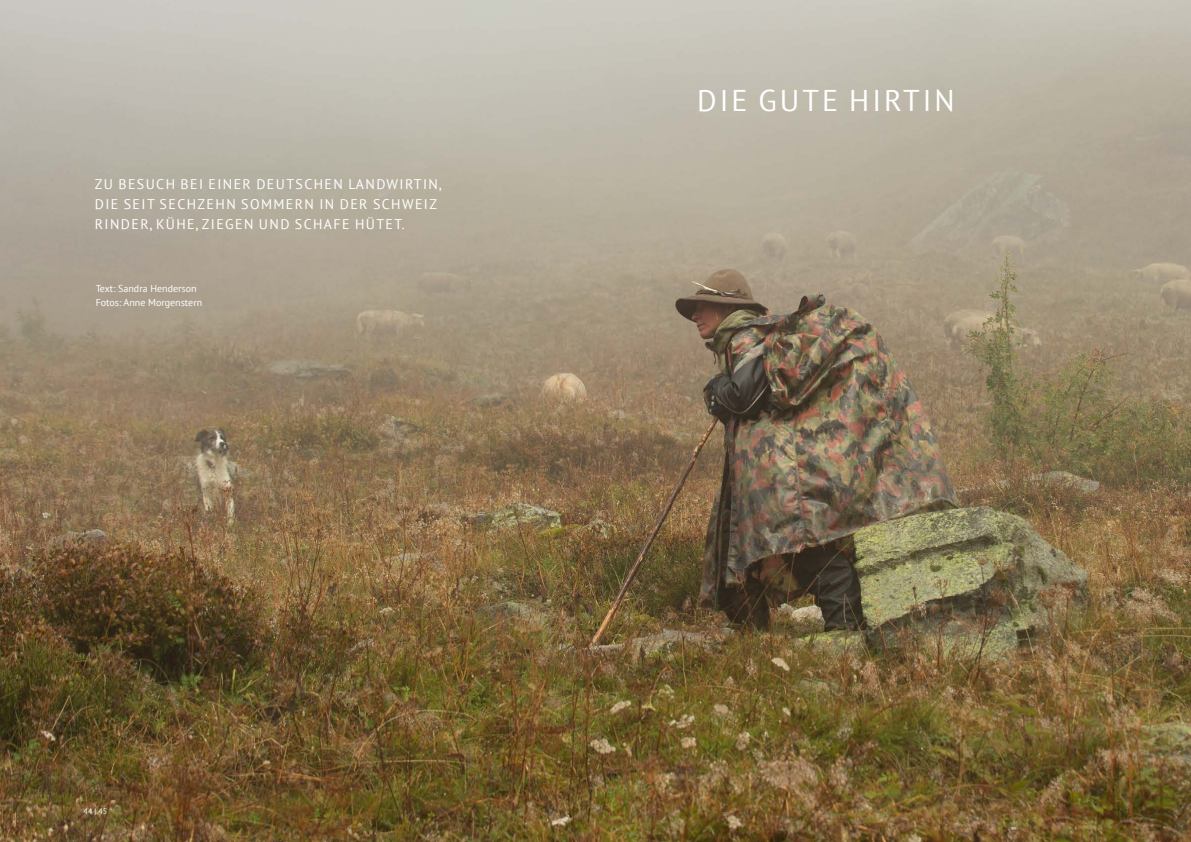
<style>
.page{position:relative;width:1191px;height:842px;background:#fff}
.page>*{position:absolute;margin:0;border:0;box-sizing:border-box;transform-origin:0 0}
.t1{font:30px "PT Sans";letter-spacing:.1em;color:#fff}
.t2{font:14px/20px "PT Sans";letter-spacing:.1em;color:#fff}
.t3{font:10px/14px "PT Sans";color:#fff}
.t4{font:8px "PT Sans";color:#fff}
</style>
<div class="page">
<img style="left:0;top:0;width:1191px;height:842px">
<p class="t2" style="left:95px;top:173px;width:348px">ZU BESUCH BEI EINER DEUTSCHEN LANDWIRTIN,<br>DIE SEIT SECHZEHN SOMMERN IN DER SCHWEIZ<br>RINDER, KÜHE, ZIEGEN UND SCHAFE HÜTET.</p>
<p class="t3" style="left:96px;top:282px;width:108px">Text: Sandra Henderson<br>Fotos: Anne Morgenstern</p>
<p class="t4" style="left:84px;top:806px;width:25px">44 | 45</p>
<h1 class="t1" style="left:697px;top:81px;width:259px">DIE GUTE HIRTIN</h1>
</div>
